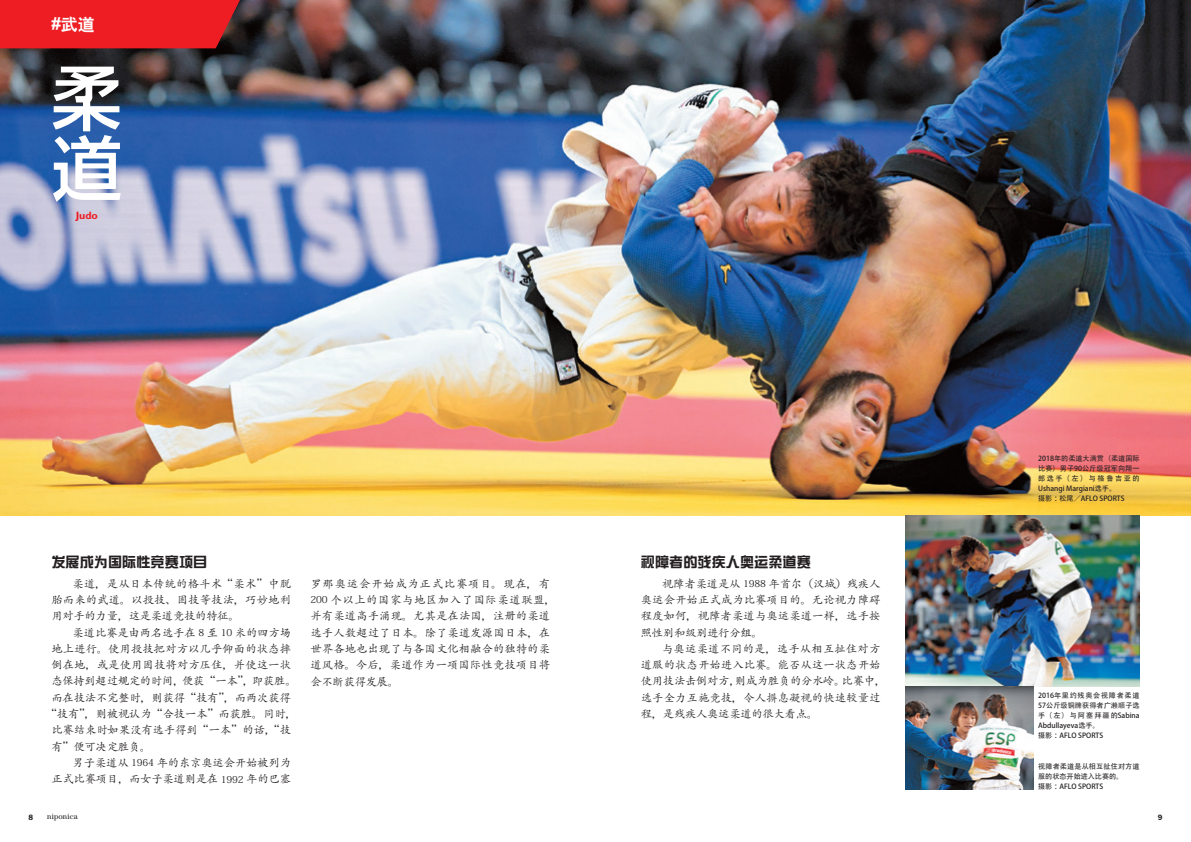
<style>
.page{position:relative;width:1191px;height:842px;background:#fff}
.page>*{position:absolute;margin:0;border:0;box-sizing:border-box;transform-origin:0 0}
.t1{font:500 70.9px/70.9px "Shin Go Pr 6 N";color:#fff}
.t2{font:800 17px "C Hei 2 GB";color:#fff}
.t3{font:14.2px "DFP Zong Yi W7 G Bpc EUC H";color:#231f20}
.t4{font:11.3px/16.3px "Adobe Kaiti Std";letter-spacing:.01em;color:#231f20;text-align:justify}
.t5{font:11.3px "Adobe Kaiti Std";letter-spacing:-.015em;color:#231f20}
.t6{font:11.3px "Adobe Kaiti Std";letter-spacing:-.025em;color:#231f20}
.t7{font:11.3px "Adobe Kaiti Std";letter-spacing:-.02em;color:#231f20}
.t8{font:11.3px "Adobe Kaiti Std";letter-spacing:-.01em;color:#231f20}
.t9{font:700 10.6px "Gill Sans";color:#ee1d23}
.t10{font:7.8px "Century";letter-spacing:.015em;color:#231f20}
.t11{font:600 7.8px "Franklin Gothic";color:#231f20}
.t12{font:7.1px/9.9px "Adobe Heiti Std";color:#231f20}
.s1{font-size:9.6px}
</style>
<div class="page">
<img style="left:0;top:0;width:1191px;height:516px">
<img style="left:905px;top:516px;width:234px;height:170px">
<img style="left:905px;top:686px;width:128px;height:103px">
<div style="left:0;top:0;width:240px;height:48px;background:#ee1d23"></div>
<h2 class="t2" style="left:51px;top:15px;width:45px">#武道</h2>
<h1 class="t1" style="left:51px;top:58px;width:71px">柔道</h1>
<p class="t9" style="left:76px;top:209px;width:24px">Judo</p>
<p class="t3" style="left:51px;top:554px;width:157px">发展成为国际性竞赛项目</p>
<p class="t3" style="left:641px;top:554px;width:172px">视障者的残疾人奥运柔道赛</p>
<p class="t4" style="left:51px;top:575px;width:241px;text-indent:21px">柔道，是从日本传统的格斗术“柔术”中脱胎而来的武道。以投技、固技等技法，巧妙地利用对手的力量，这是柔道竞技的特征。</p>
<p class="t5" style="left:73px;top:625px;width:220px">柔道比赛是由两名选手在 <span class="s1">8</span> 至 <span class="s1">10</span> 米的四方场</p>
<p class="t4" style="left:51px;top:641px;width:241px">地上进行。使用投技把对方以几乎仰面的状态摔</p>
<p class="t4" style="left:51px;top:657px;width:241px">倒在地，或是使用固技将对方压住，并使这一状</p>
<p class="t6" style="left:51px;top:674px;width:247px">态保持到超过规定的时间，便获“一本”，即获胜。</p>
<p class="t5" style="left:51px;top:691px;width:241px">而在技法不完整时，则获得“技有”，而两次获得</p>
<p class="t5" style="left:46px;top:707px;width:252px">“技有”，则被视认为“合技一本”而获胜。同时，</p>
<p class="t8" style="left:51px;top:723px;width:241px">比赛结束时如果没有选手得到“一本”的话，“技</p>
<p class="t4" style="left:51px;top:738px;width:101px">有”便可决定胜负。</p>
<p class="t5" style="left:73px;top:756px;width:220px">男子柔道从 <span class="s1">1964</span> 年的东京奥运会开始被列为</p>
<p class="t7" style="left:51px;top:772px;width:241px">正式比赛项目，而女子柔道则是在 <span class="s1">1992</span> 年的巴塞</p>
<p class="t4" style="left:310px;top:575px;width:247px;text-align:left">罗那奥运会开始成为正式比赛项目。现在，有<br><span class="s1">200</span> 个以上的国家与地区加入了国际柔道联盟，并有柔道高手涌现。尤其是在法国，注册的柔道选手人数超过了日本。除了柔道发源国日本，在世界各地也出现了与各国文化相融合的独特的柔道风格。今后，柔道作为一项国际性竞技项目将会不断获得发展。</p>
<p class="t4" style="left:641px;top:575px;width:241px;text-indent:21px">视障者柔道是从 <span class="s1">1988</span> 年首尔（汉城）残疾人奥运会开始正式成为比赛项目的。无论视力障碍程度如何，视障者柔道与奥运柔道一样，选手按照性别和级别进行分组。</p>
<p class="t4" style="left:641px;top:641px;width:247px;text-align:left;text-indent:21px">与奥运柔道不同的是，选手从相互扯住对方道服的状态开始进入比赛。能否从这一状态开始使用技法击倒对方，则成为胜负的分水岭。比赛中，选手全力互施竞技，令人摒息凝视的快速较量过程，是残疾人奥运柔道的很大看点。</p>
<p class="t12" style="left:1038px;top:454px;width:103px">2018年的柔道大满贯（柔道国际比赛）男子90公斤级冠军向翔一郎选手（左）与格鲁吉亚的<br>Ushangi Margiani选手。<br>摄影：松尾／AFLO SPORTS</p>
<p class="t12" style="left:1038px;top:691px;width:103px">2016年里约残奥会视障者柔道<br>57公斤级铜牌获得者广濑顺子选手（左）与阿塞拜疆的Sabina<br>Abdullayeva选手。<br>摄影：AFLO SPORTS</p>
<p class="t12" style="left:1038px;top:761px;width:103px">视障者柔道是从相互扯住对方道服的状态开始进入比赛的。<br>摄影：AFLO SPORTS</p>
<p class="t11" style="left:28px;top:813px;width:6px">8</p>
<p class="t10" style="left:47px;top:812px;width:32px">niponica</p>
<p class="t11" style="left:1158px;top:813px;width:6px">9</p>
</div>
